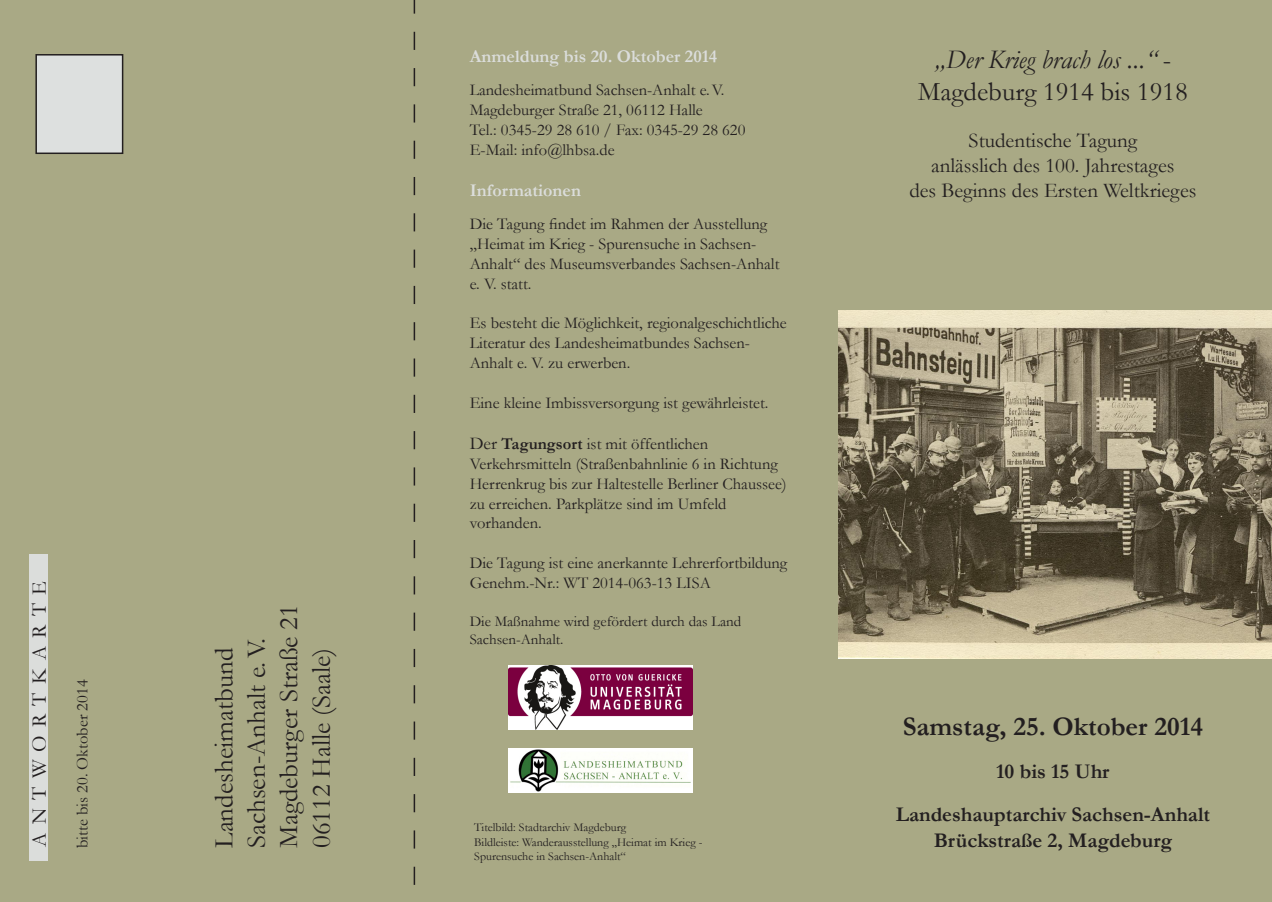
<style>
.page{position:relative;width:1272px;height:902px;background:#fff}
.page>*{position:absolute;margin:0;border:0;box-sizing:border-box;transform-origin:0 0}
.t1{font:27px/32.4px "Garamond";color:#231f20}
.t2{font:italic 27px/32.4px "Garamond";color:#231f20;text-align:center}
.t3{font:700 27px "Garamond";color:#231f20}
.t4{font:21px/25.2px "Garamond";color:#231f20;text-align:center}
.t5{font:700 21px/43.2px "Garamond";color:#231f20;text-align:center}
.t6{font:21px "Garamond";letter-spacing:.4em;color:#231f20}
.t7{font:700 18px "Garamond";color:#dbdddb}
.t8{font:16.5px/19.8px "Garamond";color:#231f20}
.t9{font:15px/18px "Garamond";color:#231f20}
.t10{font:12px/14.4px "Garamond";color:#231f20}
.s1{font-size:18px}
.s2{font-weight:700}
.s3{font-style:normal}
</style>
<div class="page">
<div style="left:0;top:0;width:1271px;height:901px;background:#a9a985"></div>
<div style="left:30px;top:554px;width:18px;height:306px;background:#dbdddb"></div>
<svg style="left:413px;top:0;width:2px;height:885px"></svg>
<div style="left:36px;top:55px;width:87px;height:98px;background:#dde0df"></div>
<div style="left:35px;top:54px;width:88px;height:100px;border:2px solid #231f20"></div>
<img style="left:508px;top:748px;width:184px;height:44px">
<img style="left:838px;top:310px;width:433px;height:348px">
<img style="left:508px;top:665px;width:184px;height:64px">
<p class="t6" style="left:25px;top:846px;width:267px;rotate:-90deg">ANTWORTKARTE</p>
<p class="t8" style="left:72px;top:847px;width:170px;rotate:-90deg">bitte bis 20. Oktober 2014</p>
<h1 class="t1" style="left:207px;top:847px;width:245px;rotate:-90deg">Landesheimatbund<br>Sachsen-Anhalt e.V.<br>Magdeburger Straße 21<br>06112 Halle (Saale)</h1>
<p class="t7" style="left:469px;top:44px;width:249px">Anmeldung bis 20. Oktober 2014</p>
<p class="t8" style="left:469px;top:80px;width:277px">Landesheimatbund Sachsen-Anhalt e.V.<br>Magdeburger Straße 21, 06112 Halle<br>Tel.: 0345-29 28 610 / Fax: 0345-29 28 620<br>E-Mail: info@lhbsa.de</p>
<p class="t7" style="left:469px;top:178px;width:113px">Informationen</p>
<p class="t8" style="left:469px;top:214px;width:311px">Die Tagung findet im Rahmen der Ausstellung „Heimat im Krieg - Spurensuche in Sachsen-Anhalt“ des Museumsverbandes Sachsen-Anhalt e. V. statt.</p>
<p class="t8" style="left:469px;top:313px;width:318px">Es besteht die Möglichkeit, regionalgeschichtliche<br>Literatur des Landesheimatbundes Sachsen-<br>Anhalt e. V. zu erwerben.</p>
<p class="t8" style="left:469px;top:392px;width:300px">Eine kleine Imbissversorgung ist gewährleistet.</p>
<p class="t8" style="left:469px;top:433px;width:318px"><span class="s1">Der</span> <span class="s2">Tagungsort</span> ist mit öffentlichen Verkehrsmitteln (Straßenbahnlinie 6 in Richtung Herrenkrug bis zur Haltestelle Berliner Chaussee) zu erreichen. Parkplätze sind im Umfeld vorhanden.</p>
<p class="t8" style="left:469px;top:552px;width:319px">Die Tagung ist eine anerkannte Lehrerfortbildung<br>Genehm.-Nr.: WT 2014-063-13 LISA</p>
<p class="t9" style="left:469px;top:611px;width:273px">Die Maßnahme wird gefördert durch das Land<br>Sachsen-Anhalt.</p>
<p class="t10" style="left:474px;top:820px;width:230px">Titelbild: Stadtarchiv Magdeburg<br>Bildleiste: Wanderausstellung „Heimat im Krieg -<br>Spurensuche in Sachsen-Anhalt“</p>
<h1 class="t2" style="left:918px;top:42px;width:271px">„Der Krieg brach los ...“ <span class="s3">-<br>Magdeburg 1914 bis 1918</span></h1>
<p class="t4" style="left:909px;top:127px;width:288px">Studentische Tagung<br>anlässlich des 100. Jahrestages<br>des Beginns des Ersten Weltkrieges</p>
<h1 class="t3" style="left:902px;top:708px;width:302px">Samstag, 25. Oktober 2014</h1>
<p class="t5" style="left:895px;top:749px;width:316px">10 bis 15 Uhr<br>Landeshauptarchiv Sachsen-Anhalt</p>
<p class="t5" style="left:933px;top:818px;width:240px">Brückstraße 2, Magdeburg</p>
</div>
